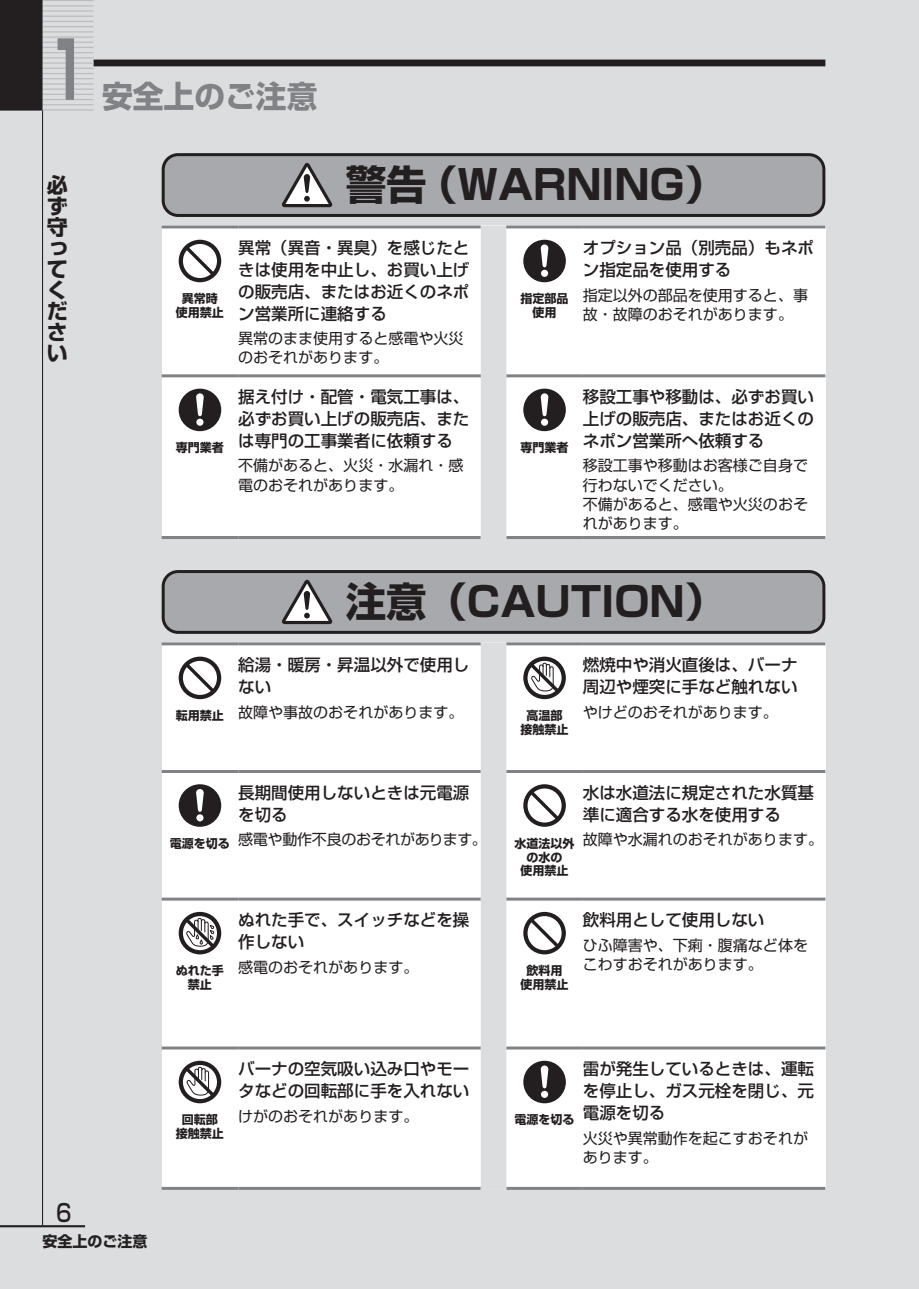
<style>
.page{position:relative;width:919px;height:1289px;background:#fff}
.page>*{position:absolute;margin:0;border:0;box-sizing:border-box;transform-origin:0 0}
.t1{font:700 78px "Shin Go Pro";color:#808285;scale:.65 1}
.t2{font:700 40.5px "Shin Go Pro";color:#231f20}
.t3{font:700 30.75px "Shin Go Pro";color:#808285}
.t4{font:500 24px "Shin Go Pro";color:#231f20;scale:.85 1}
.t5{font:700 21px/21px "Shin Go Pro";color:#231f20;text-align:justify}
.t6{font:500 16.5px/21.8px "Shin Go Pro";color:#231f20}
.t7{font:15px/19.2px "Shin Go Pro";color:#231f20}
.t8{font:15px "Shin Go Pro";letter-spacing:-.02em;color:#231f20}
.t9{font:700 15px "Shin Go Pro";color:#231f20}
.t10{font:700 12px/13.8px "Shin Go Pro";color:#231f20;text-align:center}
</style>
<div class="page">
<div style="left:0;top:0;width:906px;height:1288px;background:#dcdddf"></div>
<div style="left:906px;top:0;width:12px;height:1288px;background:#dcdddf"></div>
<hr style="left:0;top:1225px;width:85px;height:2px;background:#231f20">
<div style="left:94px;top:60px;width:731px;height:6px;background:#231f20"></div>
<hr style="left:42px;top:37px;width:52px;height:1px;background:#bcbdc0">
<hr style="left:42px;top:42px;width:52px;height:1px;background:#bcbdc0">
<hr style="left:42px;top:47px;width:52px;height:1px;background:#bcbdc0">
<hr style="left:42px;top:52px;width:52px;height:1px;background:#bcbdc0">
<hr style="left:42px;top:57px;width:52px;height:1px;background:#bcbdc0">
<hr style="left:42px;top:63px;width:52px;height:1px;background:#bcbdc0">
<hr style="left:42px;top:68px;width:52px;height:1px;background:#bcbdc0">
<hr style="left:42px;top:73px;width:52px;height:1px;background:#bcbdc0">
<hr style="left:42px;top:78px;width:52px;height:1px;background:#bcbdc0">
<hr style="left:42px;top:83px;width:52px;height:1px;background:#bcbdc0">
<hr style="left:42px;top:89px;width:52px;height:1px;background:#bcbdc0">
<hr style="left:42px;top:94px;width:52px;height:1px;background:#bcbdc0">
<hr style="left:42px;top:99px;width:52px;height:1px;background:#bcbdc0">
<hr style="left:42px;top:104px;width:52px;height:1px;background:#bcbdc0">
<hr style="left:42px;top:109px;width:52px;height:1px;background:#bcbdc0">
<hr style="left:42px;top:31px;width:52px;height:1px;background:#bcbdc0">
<hr style="left:42px;top:16px;width:52px;height:1px;background:#bcbdc0">
<hr style="left:42px;top:21px;width:52px;height:1px;background:#bcbdc0">
<hr style="left:42px;top:26px;width:52px;height:1px;background:#bcbdc0">
<hr style="left:42px;top:11px;width:52px;height:1px;background:#bcbdc0">
<hr style="left:42px;top:5px;width:52px;height:1px;background:#bcbdc0">
<hr style="left:42px;top:0;width:52px;height:1px;background:#bcbdc0">
<hr style="left:42px;top:111px;width:1px;height:1114px;background:#231f20">
<div style="left:1px;top:1px;width:41px;height:109px;background:#231f20"></div>
<div style="left:0;top:0;width:43px;height:111px;border:2px solid #231f20"></div>
<div style="left:162px;top:642px;width:663px;height:547px;background:#fff"></div>
<div style="left:480px;top:645px;width:26px;height:541px;background:#dcdddf"></div>
<hr style="left:238px;top:642px;width:242px;height:3px;background:#808285">
<hr style="left:583px;top:642px;width:242px;height:3px;background:#808285">
<hr style="left:238px;top:770px;width:242px;height:3px;background:#808285">
<hr style="left:583px;top:770px;width:242px;height:3px;background:#808285">
<hr style="left:238px;top:897px;width:242px;height:3px;background:#808285">
<hr style="left:583px;top:1046px;width:242px;height:3px;background:#808285">
<hr style="left:238px;top:1186px;width:242px;height:3px;background:#808285">
<hr style="left:583px;top:1186px;width:242px;height:3px;background:#808285">
<hr style="left:162px;top:642px;width:76px;height:3px;background:#808285">
<hr style="left:506px;top:642px;width:77px;height:3px;background:#808285">
<hr style="left:162px;top:770px;width:76px;height:3px;background:#808285">
<hr style="left:506px;top:770px;width:77px;height:3px;background:#808285">
<hr style="left:162px;top:897px;width:76px;height:3px;background:#808285">
<hr style="left:506px;top:897px;width:77px;height:3px;background:#808285">
<hr style="left:583px;top:897px;width:242px;height:3px;background:#808285">
<hr style="left:162px;top:1046px;width:76px;height:3px;background:#808285">
<hr style="left:238px;top:1046px;width:242px;height:3px;background:#808285">
<hr style="left:506px;top:1046px;width:77px;height:3px;background:#808285">
<hr style="left:162px;top:1186px;width:76px;height:3px;background:#808285">
<hr style="left:506px;top:1186px;width:77px;height:3px;background:#808285">
<hr style="left:480px;top:642px;width:26px;height:3px;background:#dcdddf">
<hr style="left:480px;top:770px;width:26px;height:3px;background:#dcdddf">
<hr style="left:480px;top:897px;width:26px;height:3px;background:#dcdddf">
<hr style="left:480px;top:1046px;width:26px;height:3px;background:#dcdddf">
<hr style="left:480px;top:1186px;width:26px;height:3px;background:#dcdddf">
<svg style="left:179px;top:656px;width:42px;height:43px"></svg>
<svg style="left:523px;top:656px;width:43px;height:43px"></svg>
<svg style="left:179px;top:784px;width:42px;height:42px"></svg>
<svg style="left:523px;top:784px;width:43px;height:42px"></svg>
<svg style="left:179px;top:911px;width:42px;height:43px"></svg>
<svg style="left:523px;top:911px;width:43px;height:43px"></svg>
<svg style="left:179px;top:1060px;width:42px;height:43px"></svg>
<svg style="left:523px;top:1060px;width:43px;height:43px"></svg>
<div style="left:162px;top:225px;width:663px;height:314px;background:#fff"></div>
<div style="left:480px;top:228px;width:26px;height:308px;background:#dcdddf"></div>
<hr style="left:238px;top:225px;width:242px;height:3px;background:#808285">
<hr style="left:583px;top:374px;width:242px;height:3px;background:#808285">
<hr style="left:238px;top:536px;width:242px;height:3px;background:#808285">
<hr style="left:583px;top:536px;width:242px;height:3px;background:#808285">
<hr style="left:162px;top:225px;width:76px;height:3px;background:#808285">
<hr style="left:506px;top:374px;width:77px;height:3px;background:#808285">
<hr style="left:162px;top:536px;width:76px;height:3px;background:#808285">
<hr style="left:506px;top:536px;width:77px;height:3px;background:#808285">
<hr style="left:480px;top:225px;width:26px;height:3px;background:#dcdddf">
<hr style="left:480px;top:374px;width:26px;height:3px;background:#dcdddf">
<hr style="left:480px;top:536px;width:26px;height:3px;background:#dcdddf">
<hr style="left:506px;top:225px;width:77px;height:3px;background:#808285">
<hr style="left:162px;top:374px;width:76px;height:3px;background:#808285">
<hr style="left:583px;top:225px;width:242px;height:3px;background:#808285">
<hr style="left:238px;top:374px;width:242px;height:3px;background:#808285">
<svg style="left:179px;top:240px;width:42px;height:42px"></svg>
<svg style="left:523px;top:240px;width:43px;height:42px"></svg>
<svg style="left:179px;top:388px;width:42px;height:43px"></svg>
<svg style="left:523px;top:388px;width:43px;height:43px"></svg>
<div style="left:163px;top:155px;width:660px;height:60px;background:#a8a9ad;border-radius:15px"></div>
<div style="left:162px;top:153px;width:663px;height:64px;border:3px solid #231f20;border-radius:15px"></div>
<svg style="left:282px;top:163px;width:50px;height:44px"></svg>
<div style="left:163px;top:571px;width:660px;height:61px;background:#a8a9ad;border-radius:15px"></div>
<div style="left:162px;top:570px;width:663px;height:64px;border:3px solid #231f20;border-radius:15px"></div>
<svg style="left:282px;top:580px;width:50px;height:44px"></svg>
<h1 class="t1" style="left:47px;top:8px;width:65px">1</h1>
<p class="t5" style="left:47px;top:172px;width:22px">必ず守ってください</p>
<h3 class="t4" style="left:56px;top:1192px;width:20px">6</h3>
<h3 class="t3" style="left:102px;top:72px;width:217px">安全上のご注意</h3>
<h2 class="t2" style="left:346px;top:153px;width:381px">警告（WARNING）</h2>
<p class="t10" style="left:176px;top:290px;width:49px">異常時使用禁止</p>
<p class="t10" style="left:176px;top:439px;width:49px">専門業者</p>
<p class="t6" style="left:238px;top:235px;width:232px;text-align:justify">異常（異音・異臭）を感じたときは使用を中止し、お買い上げの販売店、またはお近くのネポン営業所に連絡する</p>
<p class="t7" style="left:238px;top:327px;width:226px">異常のまま使用すると感電や火災のおそれがあります。</p>
<p class="t6" style="left:238px;top:384px;width:232px;text-align:justify">据え付け・配管・電気工事は、必ずお買い上げの販売店、または専門の工事業者に依頼する</p>
<p class="t7" style="left:238px;top:454px;width:226px">不備があると、火災・水漏れ・感電のおそれがあります。</p>
<p class="t10" style="left:520px;top:290px;width:49px">指定部品使用</p>
<p class="t6" style="left:583px;top:235px;width:232px">オプション品（別売品）もネポン指定品を使用する</p>
<p class="t7" style="left:583px;top:283px;width:226px">指定以外の部品を使用すると、事故・故障のおそれがあります。</p>
<p class="t10" style="left:520px;top:439px;width:49px">専門業者</p>
<p class="t6" style="left:583px;top:384px;width:232px;text-align:justify">移設工事や移動は、必ずお買い上げの販売店、またはお近くのネポン営業所へ依頼する</p>
<p class="t7" style="left:583px;top:454px;width:226px">移設工事や移動はお客様ご自身で行わないでください。<br>不備があると、感電や火災のおそれがあります。</p>
<p class="t10" style="left:176px;top:707px;width:49px">転用禁止</p>
<h2 class="t2" style="left:346px;top:570px;width:381px">注意（CAUTION）</h2>
<p class="t6" style="left:238px;top:652px;width:232px">給湯・暖房・昇温以外で使用しない</p>
<p class="t7" style="left:238px;top:700px;width:226px">故障や事故のおそれがあります。</p>
<p class="t10" style="left:520px;top:707px;width:49px">高温部接触禁止</p>
<p class="t6" style="left:583px;top:652px;width:216px">燃焼中や消火直後は、バーナ周辺や煙突に手など触れない</p>
<p class="t7" style="left:583px;top:700px;width:197px">やけどのおそれがあります。</p>
<p class="t10" style="left:170px;top:835px;width:61px">電源を切る</p>
<p class="t6" style="left:238px;top:779px;width:232px">長期間使用しないときは元電源を切る</p>
<p class="t8" style="left:238px;top:827px;width:250px">感電や動作不良のおそれがあります。</p>
<p class="t10" style="left:514px;top:835px;width:61px">水道法以外の水の<br>使用禁止</p>
<p class="t6" style="left:583px;top:779px;width:232px">水は水道法に規定された水質基準に適合する水を使用する</p>
<p class="t7" style="left:583px;top:828px;width:241px">故障や水漏れのおそれがあります。</p>
<p class="t10" style="left:176px;top:962px;width:49px">ぬれた手禁止</p>
<p class="t6" style="left:238px;top:907px;width:232px">ぬれた手で、スイッチなどを操作しない</p>
<p class="t7" style="left:238px;top:955px;width:181px">感電のおそれがあります。</p>
<p class="t10" style="left:520px;top:962px;width:49px">飲料用使用禁止</p>
<p class="t6" style="left:583px;top:907px;width:183px">飲料用として使用しない</p>
<p class="t7" style="left:583px;top:934px;width:226px">ひふ障害や、下痢・腹痛など体をこわすおそれがあります。</p>
<p class="t10" style="left:176px;top:1111px;width:49px">回転部接触禁止</p>
<p class="t6" style="left:238px;top:1056px;width:232px">バーナの空気吸い込み口やモータなどの回転部に手を入れない</p>
<p class="t7" style="left:238px;top:1104px;width:181px">けがのおそれがあります。</p>
<p class="t10" style="left:514px;top:1111px;width:61px">電源を切る</p>
<p class="t6" style="left:583px;top:1056px;width:232px;text-align:justify">雷が発生しているときは、運転を停止し、ガス元栓を閉じ、元電源を切る</p>
<p class="t7" style="left:583px;top:1126px;width:226px">火災や異常動作を起こすおそれがあります。</p>
<p class="t9" style="left:43px;top:1229px;width:106px">安全上のご注意</p>
</div>
